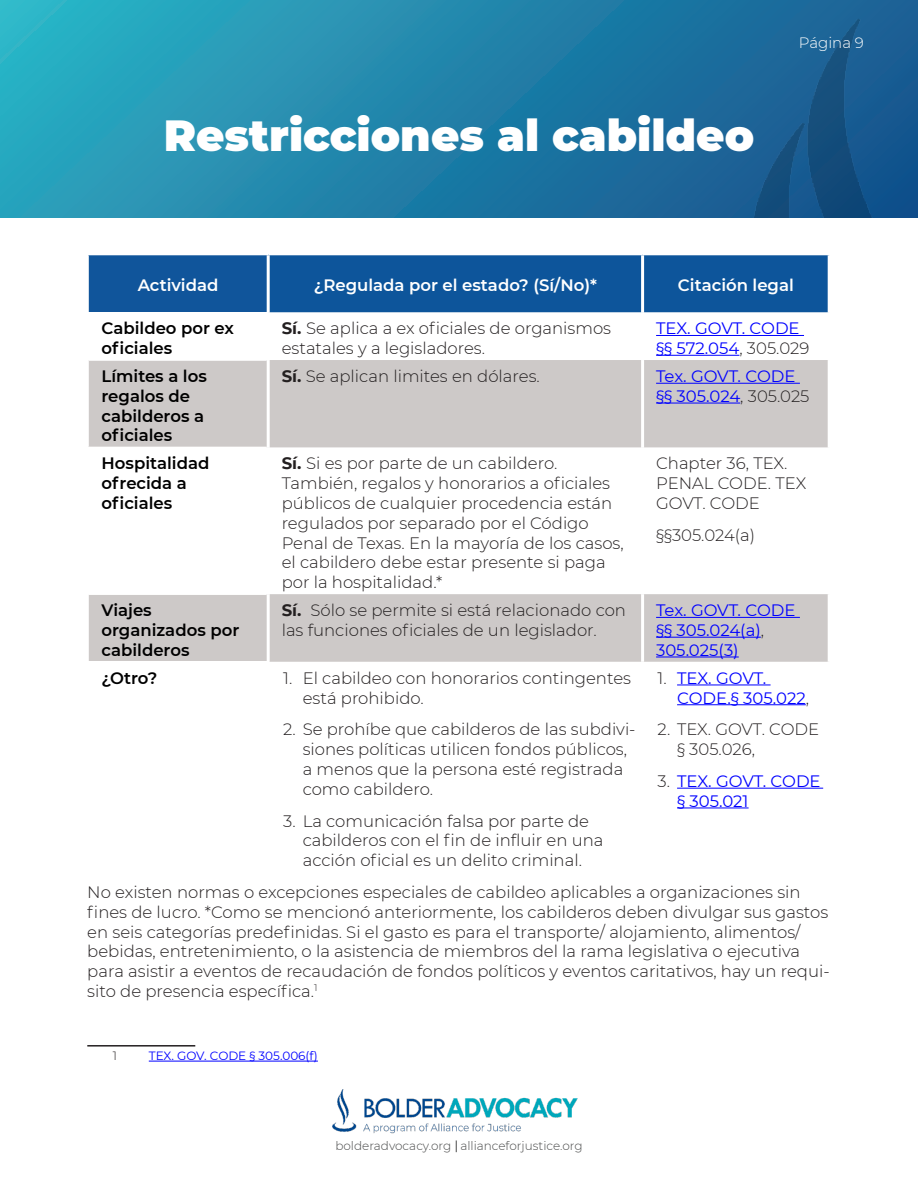
<style>
.page{position:relative;width:918px;height:1188px;background:#fff}
.page>*{position:absolute;margin:0;border:0;box-sizing:border-box;transform-origin:0 0}
.t1{font:900 43.5px "Montserrat";color:#fff}
.t2{font:300 16.5px/19.8px "Montserrat";color:#231f20}
.t3{font:16.5px/19.8px "Montserrat";color:#00f}
.t4{font:600 16.5px/19.8px "Montserrat";color:#000}
.t5{font:600 16.5px "Montserrat";color:#fff}
.t6{font:300 15px "Montserrat";color:#fff}
.t7{font:300 12px "Montserrat";color:#494a4a}
.t8{font:12px "Montserrat";color:#00f}
.t9{font:300 12px "Montserrat";color:#231f20}
.s1{font-weight:700}
.s2{font-weight:300;color:#231f20}
</style>
<div class="page">
<div style="left:88px;top:255px;width:180px;height:57px;background:#10559b"></div>
<div style="left:270px;top:255px;width:558px;height:57px;background:#0d559b"></div>
<svg style="left:89px;top:360px;width:739px;height:302px;fill:#cdc9c9"></svg>
<hr style="left:87px;top:359px;width:180px;height:2px;background:#fff">
<hr style="left:87px;top:447px;width:180px;height:1px;background:#fff">
<hr style="left:87px;top:593px;width:180px;height:2px;background:#fff">
<hr style="left:87px;top:661px;width:180px;height:2px;background:#fff">
<hr style="left:87px;top:255px;width:2px;height:57px;background:#fff">
<hr style="left:267px;top:255px;width:3px;height:57px;background:#fff">
<hr style="left:641px;top:255px;width:3px;height:57px;background:#fff">
<hr style="left:267px;top:360px;width:3px;height:87px;background:#fff">
<hr style="left:641px;top:360px;width:3px;height:87px;background:#fff">
<hr style="left:267px;top:447px;width:3px;height:147px;background:#fff">
<hr style="left:641px;top:447px;width:3px;height:147px;background:#fff">
<hr style="left:267px;top:594px;width:3px;height:68px;background:#fff">
<hr style="left:641px;top:594px;width:3px;height:68px;background:#fff">
<hr style="left:656px;top:335px;width:148px;height:1px;background:#00f">
<hr style="left:656px;top:355px;width:83px;height:1px;background:#00f">
<hr style="left:656px;top:383px;width:144px;height:1px;background:#00f">
<hr style="left:656px;top:403px;width:84px;height:1px;background:#00f">
<hr style="left:656px;top:617px;width:144px;height:1px;background:#00f">
<hr style="left:656px;top:637px;width:105px;height:1px;background:#00f">
<hr style="left:656px;top:657px;width:83px;height:1px;background:#00f">
<hr style="left:677px;top:685px;width:94px;height:1px;background:#00f">
<hr style="left:677px;top:704px;width:129px;height:1px;background:#00f">
<hr style="left:677px;top:788px;width:146px;height:1px;background:#00f">
<hr style="left:677px;top:808px;width:72px;height:1px;background:#00f">
<hr style="left:87px;top:1045px;width:108px;height:2px;background:#231f20">
<hr style="left:149px;top:1061px;width:169px;height:1px;background:#00f">
<svg style="left:0;top:0;width:918px;height:217px;background:#238bae"></svg>
<img style="left:665px;top:19px;width:253px;height:198px">
<svg style="left:456px;top:1140px;width:1px;height:12px"></svg>
<img style="left:333px;top:1089px;width:245px;height:45px">
<p class="t1" style="left:164px;top:103px;width:592px">Restricciones al cabildeo</p>
<p class="t6" style="left:799px;top:32px;width:67px">Página 9</p>
<p class="t5" style="left:138px;top:274px;width:82px">Actividad</p>
<p class="t5" style="left:314px;top:274px;width:285px">¿Regulada por el estado? (Sí/No)*</p>
<p class="t5" style="left:678px;top:274px;width:117px">Citación legal</p>
<p class="t4" style="left:102px;top:318px;width:134px">Cabildeo por ex oficiales</p>
<p class="t2" style="left:282px;top:318px;width:331px"><span class="s1">Sí.</span> Se aplica a ex oficiales de organismos estatales y a legisladores.</p>
<p class="t3" style="left:656px;top:318px;width:155px">TEX. GOVT. CODE §§ 572.054<span class="s2">, 305.029</span></p>
<p class="t4" style="left:102px;top:366px;width:107px">Límites a los regalos de cabilderos a oficiales</p>
<p class="t2" style="left:282px;top:366px;width:260px"><span class="s1">Sí.</span> Se aplican limites en dólares.</p>
<p class="t3" style="left:656px;top:366px;width:155px">Tex. GOVT. CODE §§ 305.024<span class="s2">, 305.025</span></p>
<p class="t4" style="left:102px;top:453px;width:109px">Hospitalidad ofrecida a oficiales</p>
<p class="t2" style="left:282px;top:453px;width:344px"><span class="s1">Sí.</span> Si es por parte de un cabildero.<br>También, regalos y honorarios a oficiales públicos de cualquier procedencia están regulados por separado por el Código Penal de Texas. En la mayoría de los casos, el cabildero debe estar presente si paga por la hospitalidad.*</p>
<p class="t2" style="left:656px;top:453px;width:152px">Chapter 36, TEX.<br>PENAL CODE. TEX<br>GOVT. CODE</p>
<p class="t2" style="left:656px;top:525px;width:101px">§§305.024(a)</p>
<p class="t4" style="left:102px;top:600px;width:139px">Viajes organizados por cabilderos</p>
<p class="t2" style="left:282px;top:600px;width:346px"><span class="s1">Sí.</span> Sólo se permite si está relacionado con las funciones oficiales de un legislador.</p>
<p class="t3" style="left:656px;top:600px;width:141px">Tex. GOVT. CODE §§ 305.024(a)<span class="s2">,<br></span>305.025(3)</p>
<p class="t4" style="left:102px;top:667px;width:57px">¿Otro?</p>
<p class="t2" style="left:303px;top:667px;width:330px;text-indent:-20px">1. El cabildeo con honorarios contingentes está prohibido.</p>
<p class="t2" style="left:303px;top:719px;width:334px;text-indent:-20px">2. Se prohíbe que cabilderos de las subdivi&shy;siones políticas utilicen fondos públicos, a menos que la persona esté registrada como cabildero.</p>
<p class="t2" style="left:303px;top:810px;width:302px;text-indent:-20px">3. La comunicación falsa por parte de cabilderos con el fin de influir en una acción oficial es un delito criminal.</p>
<p class="t3" style="left:677px;top:667px;width:134px;text-indent:-20px"><span class="s2">1.</span> TEX. GOVT.<br>CODE.§ 305.022<span class="s2">,</span></p>
<p class="t2" style="left:677px;top:719px;width:144px;text-indent:-20px">2. TEX. GOVT. CODE § 305.026,</p>
<p class="t3" style="left:677px;top:771px;width:145px;text-indent:-20px"><span class="s2">3.</span> TEX. GOVT. CODE § 305.021</p>
<p class="t2" style="left:87px;top:882px;width:744px">No existen normas o excepciones especiales de cabildeo aplicables a organizaciones sin fines de lucro. *Como se mencionó anteriormente, los cabilderos deben divulgar sus gastos en seis categorías predefinidas. Si el gasto es para el transporte/ alojamiento, alimentos/ bebidas, entretenimiento, o la asistencia de miembros del la rama legislativa o ejecutiva para asistir a eventos de recaudación de fondos políticos y eventos caritativos, hay un requi&shy;sito de presencia específica.<sup>1</sup></p>
<p class="t9" style="left:113px;top:1048px;width:6px">1</p>
<p class="t8" style="left:149px;top:1048px;width:171px">TEX. GOV. CODE § 305.006(f)</p>
<p class="t7" style="left:335px;top:1138px;width:249px">bolderadvocacy.org allianceforjustice.org</p>
</div>
